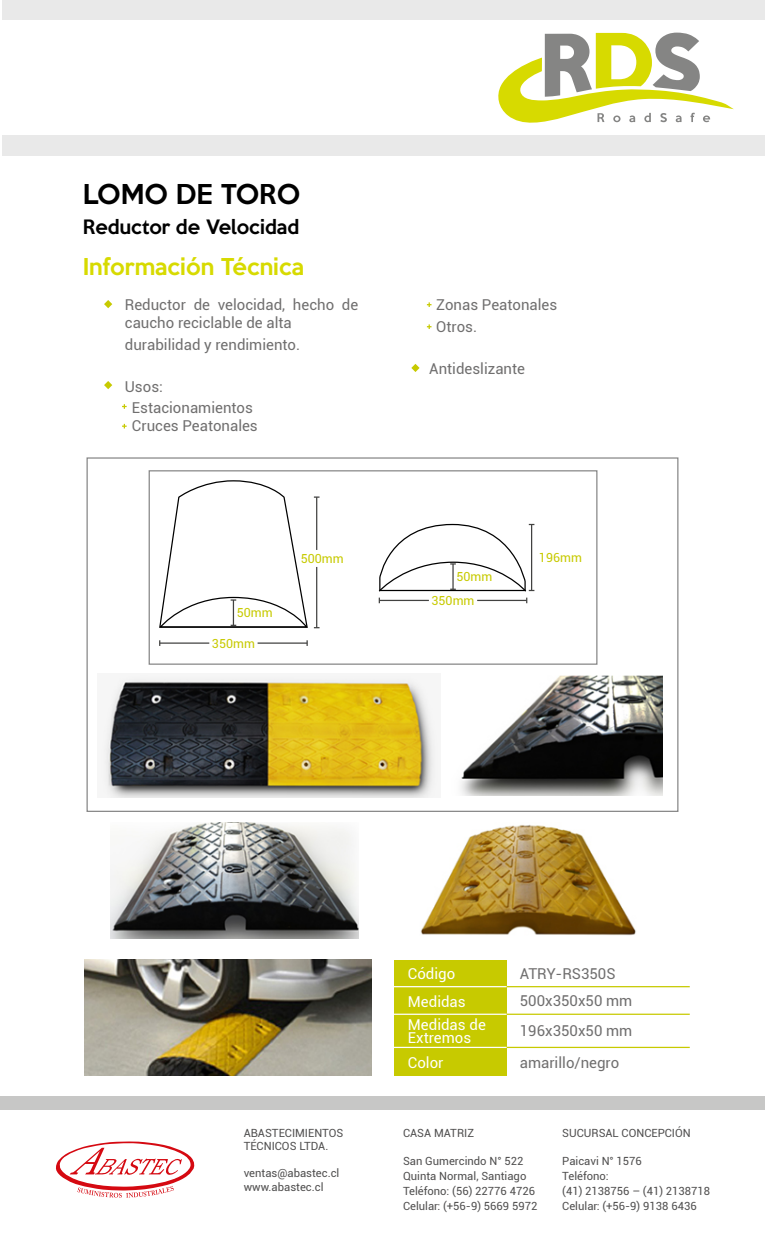
<style>
.page{position:relative;width:765px;height:1241px;background:#fff}
.page>*{position:absolute;margin:0;border:0;box-sizing:border-box;transform-origin:0 0}
.t1{font:500 25px "Keep Calm";color:#000}
.t2{font:500 21.25px "Keep Calm";color:#d7da00}
.t3{font:500 18.12px "Keep Calm";color:#000}
.t4{font:15px/18px "Roboto";color:#706f6f}
.t5{font:15px/13.8px "Roboto";color:#fff}
.t6{font:12.5px "Roboto";color:#c7ca00}
.t7{font:11.25px "Roboto";color:#504f4f}
</style>
<div class="page">
<svg style="left:122px;top:404px;width:5px;height:5px"></svg>
<svg style="left:122px;top:424px;width:5px;height:4px"></svg>
<svg style="left:104px;top:300px;width:8px;height:8px"></svg>
<svg style="left:411px;top:364px;width:9px;height:8px"></svg>
<svg style="left:104px;top:381px;width:8px;height:8px"></svg>
<svg style="left:427px;top:302px;width:5px;height:5px"></svg>
<svg style="left:427px;top:324px;width:5px;height:5px"></svg>
<div style="left:394px;top:959px;width:113px;height:28px;background:#c7ca00"></div>
<div style="left:394px;top:987px;width:113px;height:27px;background:#c7ca00"></div>
<div style="left:394px;top:1047px;width:113px;height:28px;background:#c7ca00"></div>
<div style="left:394px;top:1014px;width:113px;height:32px;background:#c7ca00"></div>
<hr style="left:506px;top:985px;width:184px;height:2px;background:#c7ca00">
<hr style="left:506px;top:1046px;width:184px;height:1px;background:#c7ca00">
<hr style="left:506px;top:1013px;width:184px;height:1px;background:#c7ca00">
<hr style="left:394px;top:985px;width:113px;height:2px;background:#fff">
<hr style="left:394px;top:1046px;width:113px;height:1px;background:#fff">
<hr style="left:394px;top:1013px;width:113px;height:1px;background:#fff">
<div style="left:0;top:1096px;width:765px;height:13px;background:#c7c7c6"></div>
<svg style="left:56px;top:1141px;width:139px;height:56px"></svg>
<div style="left:2px;top:0;width:763px;height:155px;background:#e9e9e9"></div>
<div style="left:2px;top:20px;width:763px;height:115px;background:#fff"></div>
<svg style="left:498px;top:33px;width:236px;height:90px"></svg>
<hr style="left:160px;top:642px;width:49px;height:1px;background:#424241">
<hr style="left:258px;top:642px;width:49px;height:1px;background:#424241">
<svg style="left:159px;top:480px;width:161px;height:148px"></svg>
<svg style="left:378px;top:523px;width:156px;height:80px"></svg>
<div style="left:149px;top:470px;width:448px;height:194px;border:1px solid #878787"></div>
<img style="left:85px;top:959px;width:286px;height:116px">
<img style="left:103px;top:677px;width:333px;height:120px">
<img style="left:461px;top:675px;width:202px;height:120px">
<img style="left:111px;top:822px;width:247px;height:116px">
<img style="left:420px;top:825px;width:216px;height:111px">
<p class="t1" style="left:83px;top:172px;width:219px">LOMO DE TORO</p>
<p class="t3" style="left:83px;top:211px;width:218px">Reductor de Velocidad</p>
<p class="t2" style="left:83px;top:248px;width:223px">Información Técnica</p>
<p class="t4" style="left:125px;top:295px;width:235px">Reductor de velocidad, hecho de caucho reciclable de alta</p>
<p class="t4" style="left:125px;top:335px;width:177px">durabilidad y rendimiento.</p>
<p class="t4" style="left:125px;top:377px;width:40px">Usos:</p>
<p class="t4" style="left:132px;top:398px;width:123px">Estacionamientos</p>
<p class="t4" style="left:132px;top:416px;width:127px">Cruces Peatonales</p>
<p class="t6" style="left:237px;top:604px;width:37px">50mm</p>
<p class="t6" style="left:212px;top:634px;width:44px">350mm</p>
<p class="t6" style="left:301px;top:549px;width:44px">500mm</p>
<p class="t4" style="left:436px;top:295px;width:123px">Zonas Peatonales</p>
<p class="t4" style="left:436px;top:317px;width:42px">Otros.</p>
<p class="t4" style="left:429px;top:359px;width:97px">Antideslizante</p>
<p class="t6" style="left:456px;top:568px;width:37px">50mm</p>
<p class="t6" style="left:432px;top:591px;width:44px">350mm</p>
<p class="t6" style="left:539px;top:549px;width:44px">196mm</p>
<p class="t7" style="left:244px;top:1124px;width:101px">ABASTECIMIENTOS</p>
<p class="t7" style="left:244px;top:1138px;width:86px">TÉCNICOS LTDA.</p>
<p class="t7" style="left:244px;top:1165px;width:97px">ventas@abastec.cl</p>
<p class="t7" style="left:244px;top:1178px;width:81px">www.abastec.cl</p>
<p class="t5" style="left:408px;top:966px;width:49px">Código</p>
<p class="t5" style="left:408px;top:993px;width:59px">Medidas</p>
<p class="t5" style="left:408px;top:1016px;width:79px">Medidas de<br>Extremos</p>
<p class="t5" style="left:408px;top:1054px;width:37px">Color</p>
<p class="t4" style="left:520px;top:963px;width:97px">ATRY-RS350S</p>
<p class="t4" style="left:520px;top:991px;width:114px">500x350x50 mm</p>
<p class="t4" style="left:520px;top:1021px;width:114px">196x350x50 mm</p>
<p class="t4" style="left:520px;top:1052px;width:101px">amarillo/negro</p>
<p class="t7" style="left:403px;top:1124px;width:73px">CASA MATRIZ</p>
<p class="t7" style="left:403px;top:1153px;width:122px">San Gumercindo N° 522</p>
<p class="t7" style="left:403px;top:1168px;width:125px">Quinta Normal, Santiago</p>
<p class="t7" style="left:403px;top:1183px;width:134px">Teléfono: (56) 22776 4726</p>
<p class="t7" style="left:403px;top:1198px;width:136px">Celular: (+56-9) 5669 5972</p>
<p class="t7" style="left:562px;top:1124px;width:130px">SUCURSAL CONCEPCIÓN</p>
<p class="t7" style="left:562px;top:1153px;width:81px">Paicavi N° 1576</p>
<p class="t7" style="left:562px;top:1168px;width:48px">Teléfono:</p>
<p class="t7" style="left:562px;top:1183px;width:149px">(41) 2138756 – (41) 2138718</p>
<p class="t7" style="left:562px;top:1198px;width:136px">Celular: (+56-9) 9138 6436</p>
</div>
